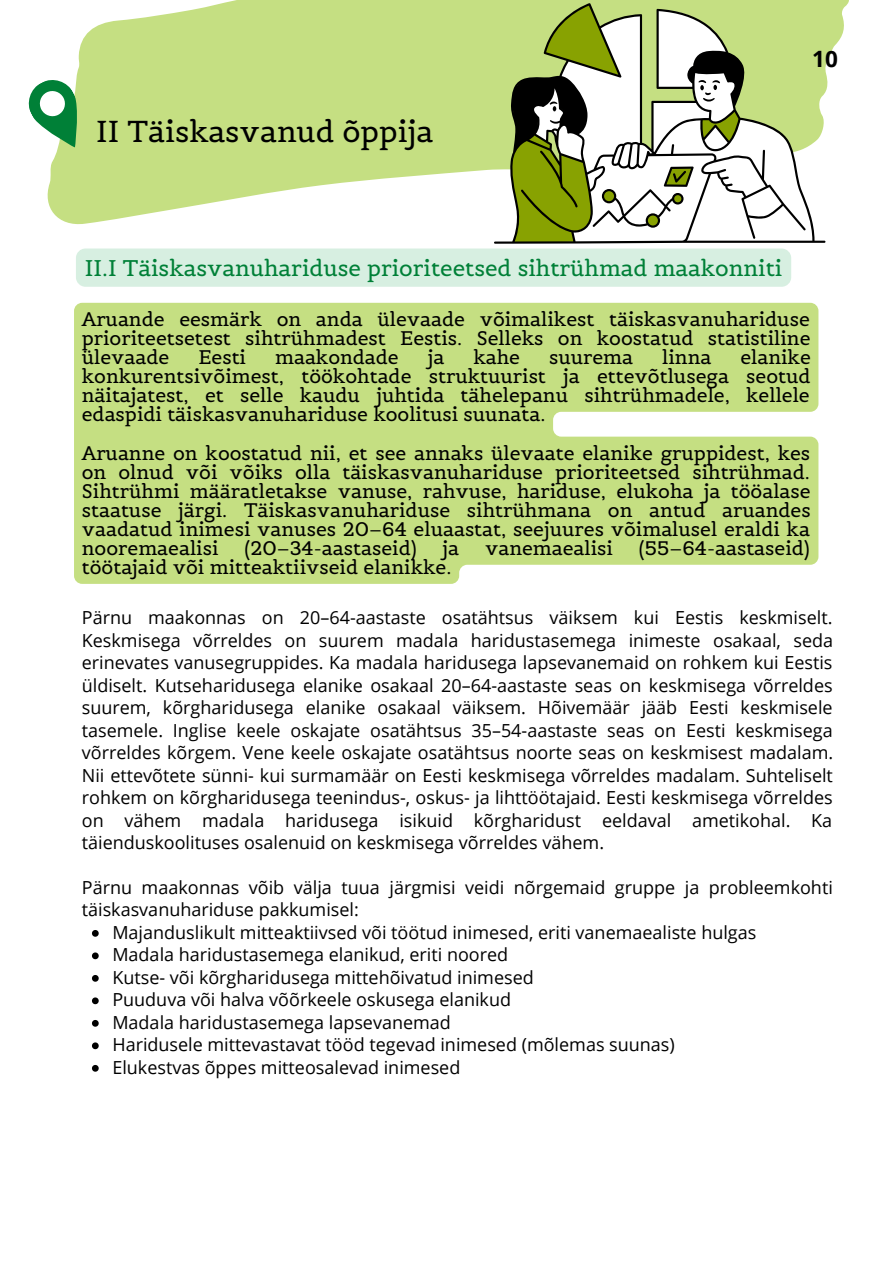
<style>
.page{position:relative;width:893px;height:1264px;background:#fff}
.page>*{position:absolute;margin:0;border:0;box-sizing:border-box;transform-origin:0 0}
.t1{font:30px "Belgrano";color:#000}
.t2{font:22.5px "Belgrano";color:#008037}
.t3{font:700 22.5px "Open Sans";color:#000}
.t4{font:19.5px/19px "Belgrano";color:#000;text-align:justify}
.t5{font:18px/22.5px "Open Sans";color:#000;text-align:justify}
</style>
<div class="page">
<svg style="left:47px;top:0;width:802px;height:225px;fill:#c5df82"></svg>
<svg style="left:28px;top:72px;width:68px;height:86px"></svg>
<svg style="left:494px;top:3px;width:331px;height:241px"></svg>
<div style="left:76px;top:248px;width:715px;height:39px;background:#d7efe1;border-radius:10px"></div>
<svg style="left:92px;top:930px;width:7px;height:6px"></svg>
<svg style="left:92px;top:952px;width:7px;height:7px"></svg>
<svg style="left:92px;top:975px;width:7px;height:6px"></svg>
<svg style="left:92px;top:997px;width:7px;height:7px"></svg>
<svg style="left:92px;top:1020px;width:7px;height:6px"></svg>
<svg style="left:92px;top:1042px;width:7px;height:7px"></svg>
<svg style="left:92px;top:1065px;width:7px;height:6px"></svg>
<div style="left:74px;top:303px;width:744px;height:281px;background:#c5df82"></div>
<p class="t1" style="left:96px;top:112px;width:338px">II Täiskasvanud õppija</p>
<p class="t3" style="left:812px;top:43px;width:27px">10</p>
<p class="t2" style="left:85px;top:253px;width:699px">II.I Täiskasvanuhariduse prioriteetsed sihtrühmad maakonniti</p>
<p class="t4" style="left:82px;top:309px;width:730px">Aruande eesmärk on anda ülevaade võimalikest täiskasvanuhariduse prioriteetsetest sihtrühmadest Eestis. Selleks on koostatud statistiline ülevaade</p>
<p class="t4" style="left:82px;top:347px;width:730px;text-indent:658px">elanike konkurentsivõimest, töökohtade struktuurist ja ettevõtlusega seotud näitajatest, et selle kaudu juhtida tähelepanu sihtrühmadele, kellele edaspidi täiskasvanuhariduse koolitusi suunata.</p>
<p class="t4" style="left:82px;top:443px;width:730px">Aruanne on koostatud nii, et see annaks ülevaate elanike gruppidest, kes on olnud või võiks olla täiskasvanuhariduse prioriteetsed sihtrühmad.<br>Sihtrühmi määratletakse vanuse, rahvuse, hariduse, elukoha ja tööalase staatuse järgi. Täiskasvanuhariduse sihtrühmana on antud aruandes vaadatud inimesi vanuses 20–64 eluaastat, seejuures võimalusel eraldi ka nooremaealisi</p>
<p class="t4" style="left:198px;top:347px;width:49px">Eesti</p>
<p class="t4" style="left:275px;top:347px;width:125px">maakondade</p>
<p class="t4" style="left:428px;top:347px;width:18px">ja</p>
<p class="t4" style="left:473px;top:347px;width:48px">kahe</p>
<p class="t4" style="left:549px;top:347px;width:86px">suurema</p>
<p class="t4" style="left:662px;top:347px;width:51px">linna</p>
<p class="t4" style="left:244px;top:539px;width:174px">(20–34-aastaseid)</p>
<p class="t4" style="left:442px;top:539px;width:18px">ja</p>
<p class="t4" style="left:485px;top:539px;width:129px">vanemaealisi</p>
<p class="t4" style="left:639px;top:539px;width:172px">(55–64-aastaseid)</p>
<p class="t4" style="left:82px;top:558px;width:371px">töötajaid või mitteaktiivseid elanikke.</p>
<p class="t5" style="left:82px;top:606px;width:752px">Pärnu maakonnas on 20–64-aastaste osatähtsus väiksem kui Eestis keskmiselt.<br>Keskmisega võrreldes on suurem madala haridustasemega inimeste osakaal, seda erinevates vanusegruppides. Ka madala haridusega lapsevanemaid on rohkem kui Eestis üldiselt. Kutseharidusega elanike osakaal 20–64-aastaste seas on keskmisega võrreldes suurem, kõrgharidusega elanike osakaal väiksem. Hõivemäär jääb Eesti keskmisele tasemele. Inglise keele oskajate osatähtsus 35–54-aastaste seas on Eesti keskmisega võrreldes kõrgem. Vene keele oskajate osatähtsus noorte seas on keskmisest madalam.<br>Nii ettevõtete sünni- kui surmamäär on Eesti keskmisega võrreldes madalam. Suhteliselt rohkem on kõrgharidusega teenindus-, oskus- ja lihttöötajaid. Eesti keskmisega võrreldes on vähem madala haridusega isikuid kõrgharidust eeldaval ametikohal. Ka täienduskoolituses osalenuid on keskmisega võrreldes vähem.</p>
<p class="t5" style="left:82px;top:875px;width:752px">Pärnu maakonnas võib välja tuua järgmisi veidi nõrgemaid gruppe ja probleemkohti täiskasvanuhariduse pakkumisel:</p>
<p class="t5" style="left:112px;top:920px;width:645px">Majanduslikult mitteaktiivsed või töötud inimesed, eriti vanemaealiste hulgas</p>
<p class="t5" style="left:112px;top:943px;width:397px">Madala haridustasemega elanikud, eriti noored</p>
<p class="t5" style="left:112px;top:965px;width:423px">Kutse- või kõrgharidusega mittehõivatud inimesed</p>
<p class="t5" style="left:112px;top:988px;width:400px">Puuduva või halva võõrkeele oskusega elanikud</p>
<p class="t5" style="left:112px;top:1010px;width:340px">Madala haridustasemega lapsevanemad</p>
<p class="t5" style="left:112px;top:1033px;width:564px">Haridusele mittevastavat tööd tegevad inimesed (mõlemas suunas)</p>
<p class="t5" style="left:112px;top:1055px;width:349px">Elukestvas õppes mitteosalevad inimesed</p>
</div>
